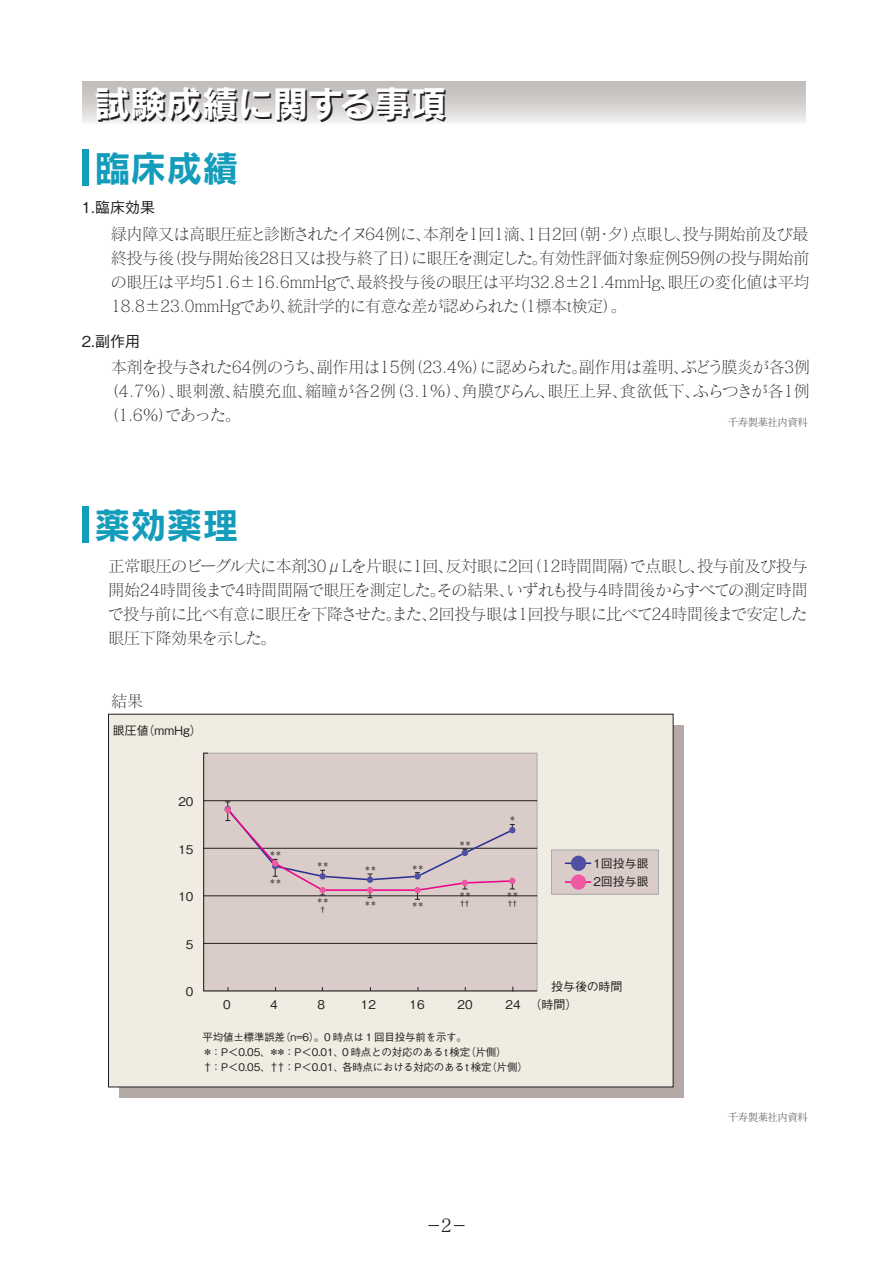
<style>
.page{position:relative;width:893px;height:1263px;background:#fff}
.page>*{position:absolute;margin:0;border:0;box-sizing:border-box;transform-origin:0 0}
.t1{font:36px "Rodin Pro B";letter-spacing:-.01em;color:#231f20}
.t2{font:36px "Rodin Pro B";color:#149cbb}
.t3{font:18px "Matisse Pro M";color:#231f20}
.t4{font:16.5px/24px "Matisse Pro L";letter-spacing:-.05em;color:#231f20;text-align:justify}
.t5{font:500 15px "Gothic BBB Pro";color:#231f20}
.t6{font:500 12px/18.3px "Gothic BBB Pro";color:#231f20}
.t7{font:500 10.5px/15px "Gothic BBB Pro";letter-spacing:-.02em;color:#231f20}
.t8{font:10.5px "Matisse Pro L";letter-spacing:-.05em;color:#231f20}
.t9{font:500 6.75px "Gothic BBB Pr 6";color:#231f20}
.t10{font:500 6.75px "Gothic BBB Pr 6";color:#231f20;scale:1.28 1}
</style>
<div class="page">
<hr style="left:428px;top:1225px;width:37px;height:1px;background:#231f20">
<div style="left:439px;top:1215px;width:15px;height:21px;background:#fff"></div>
<div style="left:119px;top:725px;width:565px;height:373px;background:#b5a9a5"></div>
<div style="left:108px;top:714px;width:565px;height:373px;background:#f1ece2"></div>
<div style="left:551px;top:850px;width:107px;height:44px;background:#dacdc9"></div>
<div style="left:551px;top:850px;width:108px;height:44px;border:1px solid #a8a9ad"></div>
<div style="left:83px;top:81px;width:723px;height:43px;background:linear-gradient(to bottom,#bab6b4,#eeeeed)"></div>
<div style="left:203px;top:752px;width:335px;height:239px;background:#dacdc9"></div>
<hr style="left:204px;top:800px;width:333px;height:1px;background:#231f20">
<hr style="left:204px;top:848px;width:333px;height:1px;background:#231f20">
<hr style="left:204px;top:895px;width:333px;height:1px;background:#231f20">
<hr style="left:204px;top:943px;width:333px;height:1px;background:#231f20">
<hr style="left:565px;top:862px;width:26px;height:2px;background:#2e3092">
<div style="left:571px;top:856px;width:15px;height:15px;background:#504fa1;border-radius:50%"></div>
<hr style="left:565px;top:881px;width:26px;height:2px;background:#ed028c">
<svg style="left:225px;top:801px;width:290px;height:99px;background:#d2c1c2"></svg>
<div style="left:319px;top:887px;width:7px;height:6px;background:#ef59a1;border-radius:50%"></div>
<div style="left:272px;top:860px;width:6px;height:7px;background:#ef59a1;border-radius:50%"></div>
<div style="left:571px;top:874px;width:15px;height:16px;background:#ef59a1;border-radius:50%"></div>
<div style="left:83px;top:150px;width:6px;height:36px;background:#149cbb"></div>
<div style="left:83px;top:507px;width:6px;height:36px;background:#149cbb"></div>
<h1 class="t1" style="left:96px;top:81px;width:354px">試験成績に関する事項</h1>
<h1 class="t2" style="left:94px;top:144px;width:146px">臨床成績</h1>
<p class="t5" style="left:82px;top:195px;width:75px">1.臨床効果</p>
<p class="t4" style="left:111px;top:222px;width:701px">緑内障又は高眼圧症と診断されたイヌ64例に、本剤を1回1滴、1日2回（朝・夕）点眼し、投与開始前及び最終投与後（投与開始後28日又は投与終了日）に眼圧を測定した。有効性評価対象症例59例の投与開始前の眼圧は平均51.6±16.6mmHgで、最終投与後の眼圧は平均32.8±21.4mmHg、眼圧の変化値は平均18.8±23.0mmHgであり、統計学的に有意な差が認められた（1標本t検定）。</p>
<p class="t5" style="left:82px;top:329px;width:60px">2.副作用</p>
<p class="t4" style="left:102px;top:355px;width:709px;text-indent:8px">本剤を投与された64例のうち、副作用は15例（23.4%）に認められた。副作用は羞明、ぶどう膜炎が各3例（4.7%）、眼刺激、結膜充血、縮瞳が各2例（3.1%）、角膜びらん、眼圧上昇、食欲低下、ふらつきが各1例（1.6%）であった。</p>
<p class="t8" style="left:728px;top:415px;width:82px">千寿製薬社内資料</p>
<h1 class="t2" style="left:94px;top:501px;width:146px">薬効薬理</h1>
<p class="t4" style="left:108px;top:553px;width:701px">正常眼圧のビーグル犬に本剤30μLを片眼に1回、反対眼に2回（12時間間隔）で点眼し、投与前及び投与開始24時間後まで4時間間隔で眼圧を測定した。その結果、いずれも投与4時間後からすべての測定時間で投与前に比べ有意に眼圧を下降させた。また、2回投与眼は1回投与眼に比べて24時間後まで安定した眼圧下降効果を示した。</p>
<p class="t4" style="left:111px;top:688px;width:34px">結果</p>
<p class="t6" style="left:113px;top:719px;width:91px">眼圧値（mmHg）</p>
<p class="t6" style="left:178px;top:791px;width:17px">20</p>
<p class="t6" style="left:178px;top:838px;width:17px">15</p>
<p class="t6" style="left:178px;top:886px;width:17px">10</p>
<p class="t6" style="left:186px;top:934px;width:9px">5</p>
<p class="t6" style="left:186px;top:981px;width:9px">0</p>
<p class="t6" style="left:223px;top:994px;width:9px">0</p>
<p class="t9" style="left:269px;top:848px;width:14px">＊＊</p>
<p class="t9" style="left:269px;top:876px;width:14px">＊＊</p>
<p class="t9" style="left:509px;top:813px;width:8px">＊</p>
<p class="t9" style="left:459px;top:838px;width:14px">＊＊</p>
<p class="t9" style="left:317px;top:859px;width:14px">＊＊</p>
<p class="t9" style="left:364px;top:863px;width:14px">＊＊</p>
<p class="t9" style="left:411px;top:862px;width:14px">＊＊</p>
<p class="t6" style="left:593px;top:853px;width:57px">1回投与眼<br>2回投与眼</p>
<p class="t9" style="left:317px;top:895px;width:14px">＊＊</p>
<p class="t10" style="left:318px;top:904px;width:8px">†</p>
<p class="t9" style="left:364px;top:898px;width:14px">＊＊</p>
<p class="t9" style="left:411px;top:899px;width:14px">＊＊</p>
<p class="t9" style="left:459px;top:889px;width:14px">＊＊</p>
<p class="t9" style="left:506px;top:889px;width:14px">＊＊</p>
<p class="t10" style="left:458px;top:898px;width:12px">††</p>
<p class="t10" style="left:506px;top:898px;width:12px">††</p>
<p class="t6" style="left:551px;top:976px;width:73px">投与後の時間</p>
<p class="t6" style="left:270px;top:994px;width:9px">4</p>
<p class="t6" style="left:317px;top:994px;width:9px">8</p>
<p class="t6" style="left:361px;top:994px;width:17px">12</p>
<p class="t6" style="left:410px;top:994px;width:17px">16</p>
<p class="t6" style="left:458px;top:994px;width:17px">20</p>
<p class="t6" style="left:505px;top:994px;width:74px">24 （時間）</p>
<p class="t7" style="left:203px;top:1028px;width:327px">平均値±標準誤差（n=6）。0 時点は 1 回目投与前を示す。<br>＊：P＜0.05、＊＊：P＜0.01、0 時点との対応のあるt 検定（片側）<br>†：P＜0.05、††：P＜0.01、各時点における対応のあるt 検定（片側）</p>
<p class="t3" style="left:441px;top:1214px;width:13px">2</p>
<p class="t8" style="left:728px;top:1111px;width:82px">千寿製薬社内資料</p>
</div>
